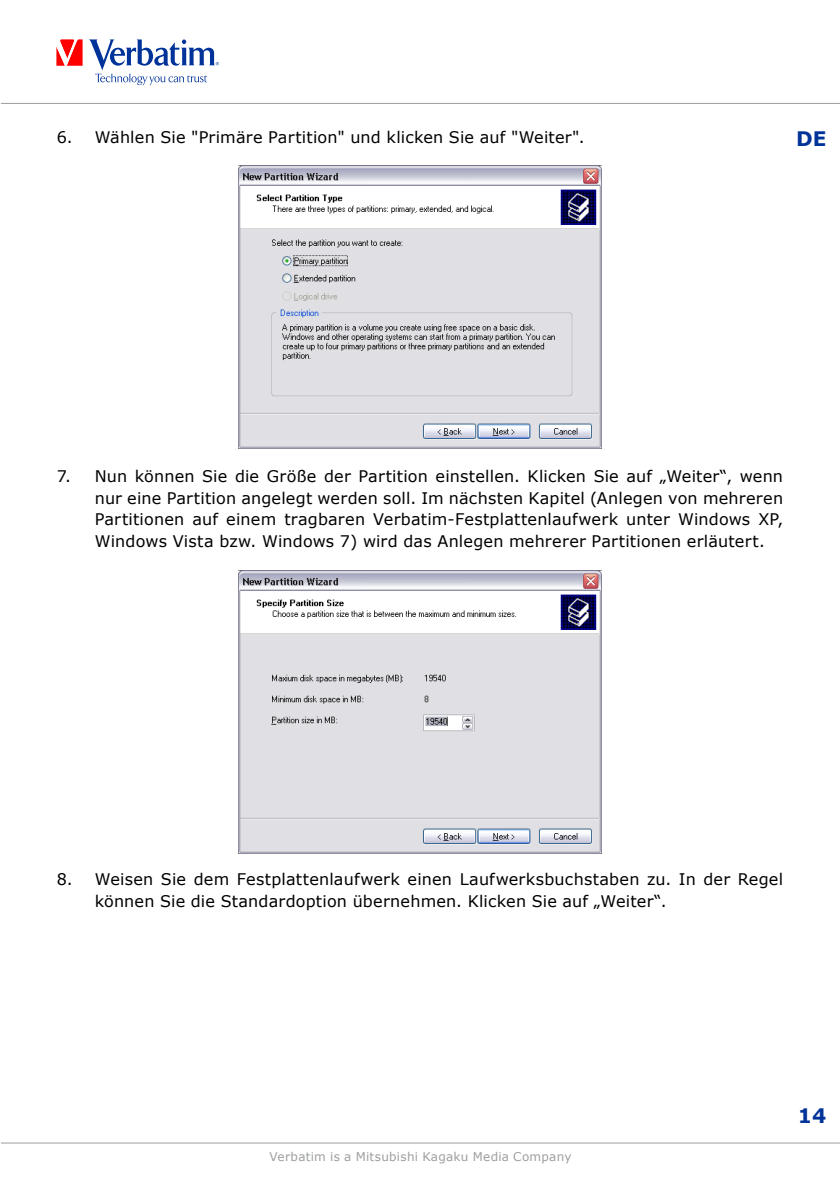
<style>
.page{position:relative;width:840px;height:1191px;background:#fff}
.page>*{position:absolute;margin:0;border:0;box-sizing:border-box;transform-origin:0 0}
.t1{font:700 20px "Verdana";color:#039}
.t2{font:16px/21.6px "Verdana";letter-spacing:.01em;color:#000;text-align:justify}
.t3{font:12px "Verdana";letter-spacing:.02em;color:#9c9e9f}
</style>
<div class="page">
<svg style="left:56px;top:39px;width:26px;height:27px"></svg>
<svg style="left:89px;top:39px;width:130px;height:46px"></svg>
<hr style="left:1px;top:1142px;width:838px;height:1px;background:#9c9e9f">
<hr style="left:1px;top:103px;width:838px;height:1px;background:#9c9e9f">
<img style="left:238px;top:166px;width:363px;height:283px">
<img style="left:238px;top:570px;width:363px;height:283px">
<p class="t2" style="left:57px;top:125px;width:529px">6. Wählen Sie "Primäre Partition" und klicken Sie auf "Weiter".</p>
<p class="t1" style="left:795px;top:126px;width:32px">DE</p>
<p class="t2" style="left:95px;top:465px;width:689px;text-indent:-38px">7. Nun können Sie die Größe der Partition einstellen. Klicken Sie auf „Weiter“, wenn nur eine Partition angelegt werden soll. Im nächsten Kapitel (Anlegen von mehreren Partitionen auf einem tragbaren Verbatim-Festplattenlaufwerk unter Windows XP, Windows Vista bzw. Windows 7) wird das Anlegen mehrerer Partitionen erläutert.</p>
<p class="t2" style="left:95px;top:868px;width:689px;text-indent:-38px">8. Weisen Sie dem Festplattenlaufwerk einen Laufwerksbuchstaben zu. In der Regel können Sie die Standardoption übernehmen. Klicken Sie auf „Weiter“.</p>
<p class="t3" style="left:269px;top:1148px;width:303px">Verbatim is a Mitsubishi Kagaku Media Company</p>
<p class="t1" style="left:797px;top:1103px;width:30px">14</p>
</div>
